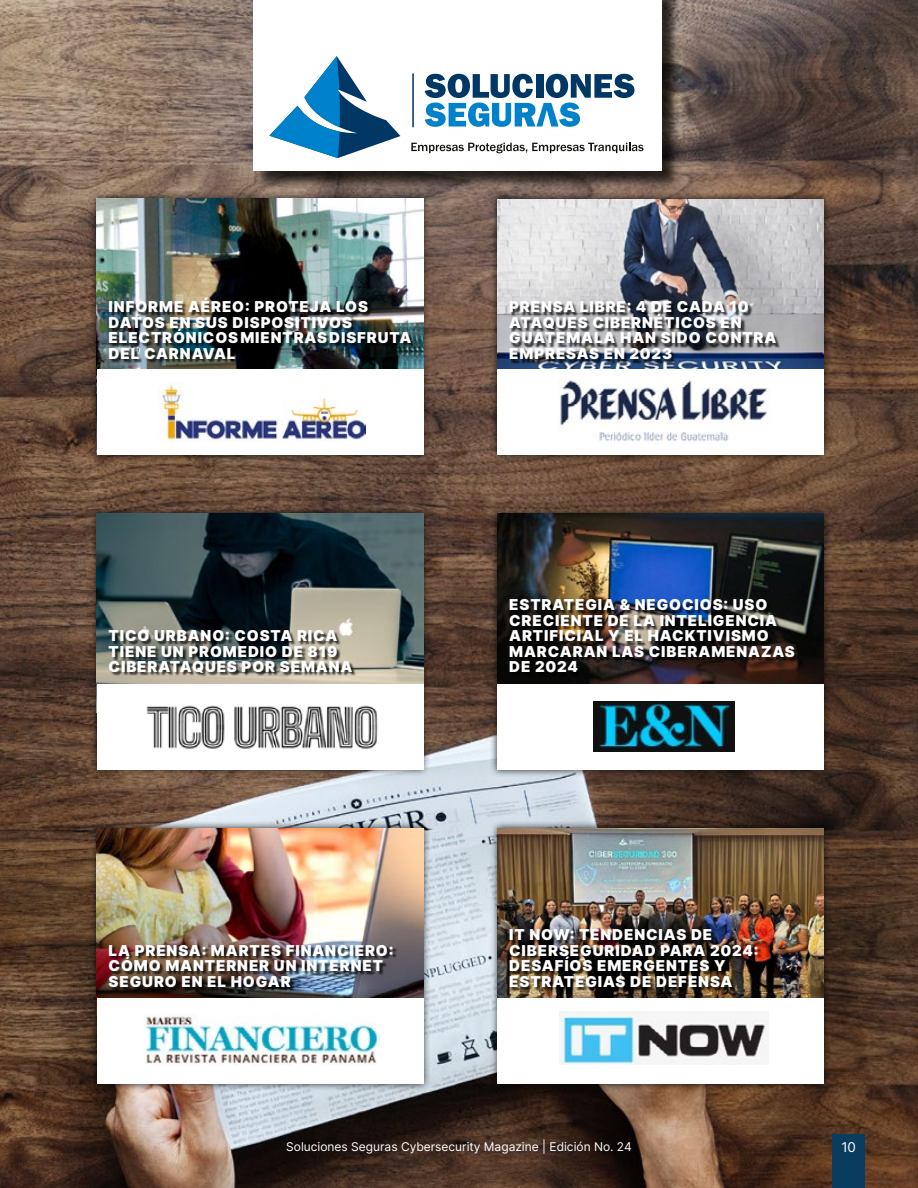
<style>
.page{position:relative;width:918px;height:1188px;background:#fff}
.page>*{position:absolute;margin:0;border:0;box-sizing:border-box;transform-origin:0 0}
.t1{font:900 15px/15.5px "Inter";letter-spacing:.06em;color:#fff}
.t2{font:13.5px "Inter";color:#fff}
.t3{font:12px "Inter";color:#fff}
</style>
<div class="page">
<img style="left:0;top:0;width:918px;height:1188px">
<div style="left:89px;top:507px;width:341px;height:270px;background:#000;opacity:.75"></div>
<img style="left:97px;top:514px;width:326px;height:170px">
<div style="left:89px;top:192px;width:341px;height:270px;background:#000;opacity:.75"></div>
<img style="left:97px;top:199px;width:326px;height:170px">
<div style="left:89px;top:821px;width:341px;height:270px;background:#000;opacity:.75"></div>
<img style="left:97px;top:828px;width:326px;height:170px">
<div style="left:97px;top:998px;width:326px;height:86px;background:#fff"></div>
<div style="left:110px;top:946px;width:287px;height:46px;background:#000;opacity:.75"></div>
<div style="left:490px;top:507px;width:340px;height:270px;background:#000;opacity:.75"></div>
<img style="left:497px;top:514px;width:327px;height:170px">
<div style="left:490px;top:192px;width:340px;height:270px;background:#000;opacity:.75"></div>
<img style="left:497px;top:199px;width:327px;height:170px">
<div style="left:490px;top:821px;width:341px;height:270px;background:#000;opacity:.75"></div>
<img style="left:498px;top:828px;width:326px;height:170px">
<div style="left:497px;top:998px;width:327px;height:86px;background:#fff"></div>
<div style="left:511px;top:931px;width:252px;height:61px;background:#000;opacity:.75"></div>
<div style="left:497px;top:684px;width:327px;height:86px;background:#fff"></div>
<div style="left:497px;top:369px;width:327px;height:86px;background:#fff"></div>
<div style="left:511px;top:601px;width:288px;height:76px;background:#000;opacity:.75"></div>
<div style="left:511px;top:303px;width:270px;height:61px;background:#000;opacity:.75"></div>
<img style="left:560px;top:1012px;width:207px;height:53px">
<div style="left:97px;top:684px;width:326px;height:86px;background:#fff"></div>
<div style="left:97px;top:369px;width:326px;height:86px;background:#fff"></div>
<img style="left:593px;top:702px;width:142px;height:49px">
<img style="left:145px;top:1014px;width:235px;height:52px">
<img style="left:160px;top:382px;width:205px;height:59px">
<img style="left:146px;top:705px;width:232px;height:44px">
<div style="left:256px;top:0;width:425px;height:189px;background:#000;opacity:.75"></div>
<div style="left:253px;top:0;width:409px;height:170px;background:#fff"></div>
<div style="left:833px;top:1134px;width:32px;height:54px;background:#0a3c60"></div>
<svg style="left:425px;top:74px;width:209px;height:53px"></svg>
<hr style="left:412px;top:73px;width:2px;height:54px;background:#003764">
<svg style="left:269px;top:56px;width:132px;height:102px"></svg>
<svg style="left:411px;top:143px;width:233px;height:10px"></svg>
<div style="left:110px;top:632px;width:246px;height:45px;background:#000;opacity:.75"></div>
<div style="left:110px;top:300px;width:305px;height:64px;background:#000;opacity:.75"></div>
<img style="left:560px;top:380px;width:209px;height:62px">
<p class="t1" style="left:109px;top:299px;width:304px">INFORME AÉREO: PROTEJA LOS<br>DATOS EN SUS DISPOSITIVOS<br>ELECTRÓNICOS MIENTRAS DISFRUTA<br>DEL CARNAVAL</p>
<p class="t1" style="left:109px;top:628px;width:245px">TICO URBANO: COSTA RICA<br>TIENE UN PROMEDIO DE 819<br>CIBERATAQUES POR SEMANA</p>
<p class="t1" style="left:509px;top:299px;width:269px">PRENSA LIBRE: 4 DE CADA 10<br>ATAQUES CIBERNÉTICOS EN<br>GUATEMALA HAN SIDO CONTRA<br>EMPRESAS EN 2023</p>
<p class="t1" style="left:509px;top:597px;width:287px">ESTRATEGIA &amp; NEGOCIOS: USO<br>CRECIENTE DE LA INTELIGENCIA<br>ARTIFICIAL Y EL HACKTIVISMO<br>MARCARAN LAS CIBERAMENAZAS<br>DE 2024</p>
<p class="t1" style="left:109px;top:942px;width:286px">LA PRENSA: MARTES FINANCIERO:<br>CÓMO MANTERNER UN INTERNET<br>SEGURO EN EL HOGAR</p>
<p class="t1" style="left:509px;top:927px;width:251px">IT NOW: TENDENCIAS DE<br>CIBERSEGURIDAD PARA 2024:<br>DESAFÍOS EMERGENTES Y<br>ESTRATEGIAS DE DEFENSA</p>
<p class="t3" style="left:286px;top:1138px;width:347px">Soluciones Seguras Cybersecurity Magazine | Edición No. 24</p>
<p class="t2" style="left:841px;top:1137px;width:16px">10</p>
</div>
